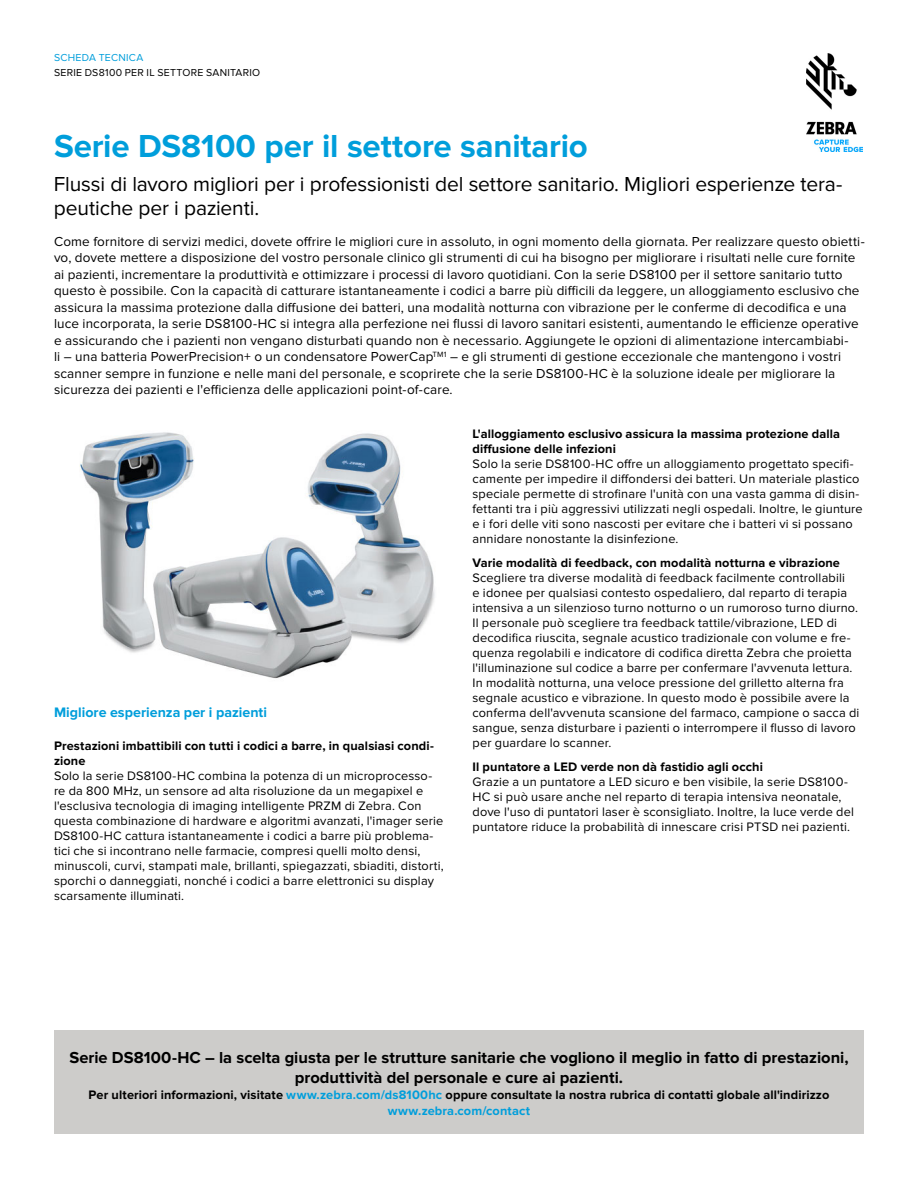
<style>
.page{position:relative;width:918px;height:1188px;background:#fff}
.page>*{position:absolute;margin:0;border:0;box-sizing:border-box;transform-origin:0 0}
.t1{font:700 33px "Proxima Nova";letter-spacing:-.005em;color:#009edb}
.t2{font:21px/24px "Proxima Nova";letter-spacing:-.005em;color:#000}
.t3{font:700 16.5px/20.2px "Proxima Nova";color:#000;text-align:center}
.t4{font:700 14.25px "Proxima Nova";color:#009edb}
.t5{font:13.5px/16.5px "Proxima Nova";letter-spacing:.01em;color:#000}
.t6{font:12.75px/15px "Proxima Nova";letter-spacing:.015em;color:#000}
.t7{font:700 12.75px/15px "Proxima Nova";letter-spacing:.01em;color:#000}
.t8{font:10.5px "Proxima Nova";letter-spacing:.025em;color:#000}
.t9{font:10.5px "Proxima Nova";letter-spacing:.025em;color:#009edb}
.s1{color:#009edb}
</style>
<div class="page">
<img style="left:806px;top:54px;width:56px;height:97px">
<div style="left:54px;top:1031px;width:810px;height:103px;background:#cdccca"></div>
<img style="left:79px;top:432px;width:356px;height:247px">
<p class="t9" style="left:54px;top:52px;width:91px">SCHEDA TECNICA</p>
<p class="t8" style="left:54px;top:66px;width:208px">SERIE DS8100 PER IL SETTORE SANITARIO</p>
<h1 class="t1" style="left:54px;top:127px;width:535px">Serie DS8100 per il settore sanitario</h1>
<h2 class="t2" style="left:54px;top:173px;width:790px">Flussi di lavoro migliori per i professionisti del settore sanitario. Migliori esperienze tera&shy;peutiche per i pazienti.</h2>
<p class="t5" style="left:54px;top:233px;width:812px">Come fornitore di servizi medici, dovete offrire le migliori cure in assoluto, in ogni momento della giornata. Per realizzare questo obietti&shy;vo, dovete mettere a disposizione del vostro personale clinico gli strumenti di cui ha bisogno per migliorare i risultati nelle cure fornite ai pazienti, incrementare la produttività e ottimizzare i processi di lavoro quotidiani. Con la serie DS8100 per il settore sanitario tutto questo è possibile. Con la capacità di catturare istantaneamente i codici a barre più difficili da leggere, un alloggiamento esclusivo che assicura la massima protezione dalla diffusione dei batteri, una modalità notturna con vibrazione per le conferme di decodifica e una luce incorporata, la serie DS8100-HC si integra alla perfezione nei flussi di lavoro sanitari esistenti, aumentando le efficienze operative e assicurando che i pazienti non vengano disturbati quando non è necessario. Aggiungete le opzioni di alimentazione intercambiabi-<br>li – una batteria PowerPrecision+ o un condensatore PowerCap<sup>TM1</sup> – e gli strumenti di gestione eccezionale che mantengono i vostri scanner sempre in funzione e nelle mani del personale, e scoprirete che la serie DS8100-HC è la soluzione ideale per migliorare la sicurezza dei pazienti e l'efficienza delle applicazioni point-of-care.</p>
<p class="t4" style="left:54px;top:704px;width:215px">Migliore esperienza per i pazienti</p>
<p class="t7" style="left:54px;top:739px;width:381px">Prestazioni imbattibili con tutti i codici a barre, in qualsiasi condi&shy;zione</p>
<p class="t6" style="left:54px;top:769px;width:391px">Solo la serie DS8100-HC combina la potenza di un microprocesso&shy;re da 800 MHz, un sensore ad alta risoluzione da un megapixel e l'esclusiva tecnologia di imaging intelligente PRZM di Zebra. Con questa combinazione di hardware e algoritmi avanzati, l'imager serie DS8100-HC cattura istantaneamente i codici a barre più problema&shy;tici che si incontrano nelle farmacie, compresi quelli molto densi, minuscoli, curvi, stampati male, brillanti, spiegazzati, sbiaditi, distorti, sporchi o danneggiati, nonché i codici a barre elettronici su display scarsamente illuminati.</p>
<p class="t7" style="left:472px;top:426px;width:369px">L'alloggiamento esclusivo assicura la massima protezione dalla diffusione delle infezioni</p>
<p class="t6" style="left:472px;top:456px;width:392px">Solo la serie DS8100-HC offre un alloggiamento progettato specifi&shy;camente per impedire il diffondersi dei batteri. Un materiale plastico speciale permette di strofinare l'unità con una vasta gamma di disin&shy;fettanti tra i più aggressivi utilizzati negli ospedali. Inoltre, le giunture e i fori delle viti sono nascosti per evitare che i batteri vi si possano annidare nonostante la disinfezione.</p>
<p class="t7" style="left:472px;top:555px;width:369px">Varie modalità di feedback, con modalità notturna e vibrazione</p>
<p class="t6" style="left:472px;top:570px;width:388px">Scegliere tra diverse modalità di feedback facilmente controllabili<br>e idonee per qualsiasi contesto ospedaliero, dal reparto di terapia intensiva a un silenzioso turno notturno o un rumoroso turno diurno.<br>Il personale può scegliere tra feedback tattile/vibrazione, LED di decodifica riuscita, segnale acustico tradizionale con volume e fre&shy;quenza regolabili e indicatore di codifica diretta Zebra che proietta l'illuminazione sul codice a barre per confermare l'avvenuta lettura.<br>In modalità notturna, una veloce pressione del grilletto alterna fra segnale acustico e vibrazione. In questo modo è possibile avere la conferma dell'avvenuta scansione del farmaco, campione o sacca di sangue, senza disturbare i pazienti o interrompere il flusso di lavoro per guardare lo scanner.</p>
<p class="t7" style="left:472px;top:759px;width:292px">Il puntatore a LED verde non dà fastidio agli occhi</p>
<p class="t6" style="left:472px;top:774px;width:383px">Grazie a un puntatore a LED sicuro e ben visibile, la serie DS8100- HC si può usare anche nel reparto di terapia intensiva neonatale, dove l'uso di puntatori laser è sconsigliato. Inoltre, la luce verde del puntatore riduce la probabilità di innescare crisi PTSD nei pazienti.</p>
<p class="t3" style="left:69px;top:1048px;width:781px">Serie DS8100-HC – la scelta giusta per le strutture sanitarie che vogliono il meglio in fatto di prestazioni, produttività del personale e cure ai pazienti.</p>
<p class="t7" style="left:89px;top:1087px;width:742px;line-height:15.8px;text-align:center">Per ulteriori informazioni, visitate <span class="s1">www.zebra.com/ds8100hc</span> oppure consultate la nostra rubrica di contatti globale all'indirizzo <span class="s1">www.zebra.com/contact</span></p>
</div>
